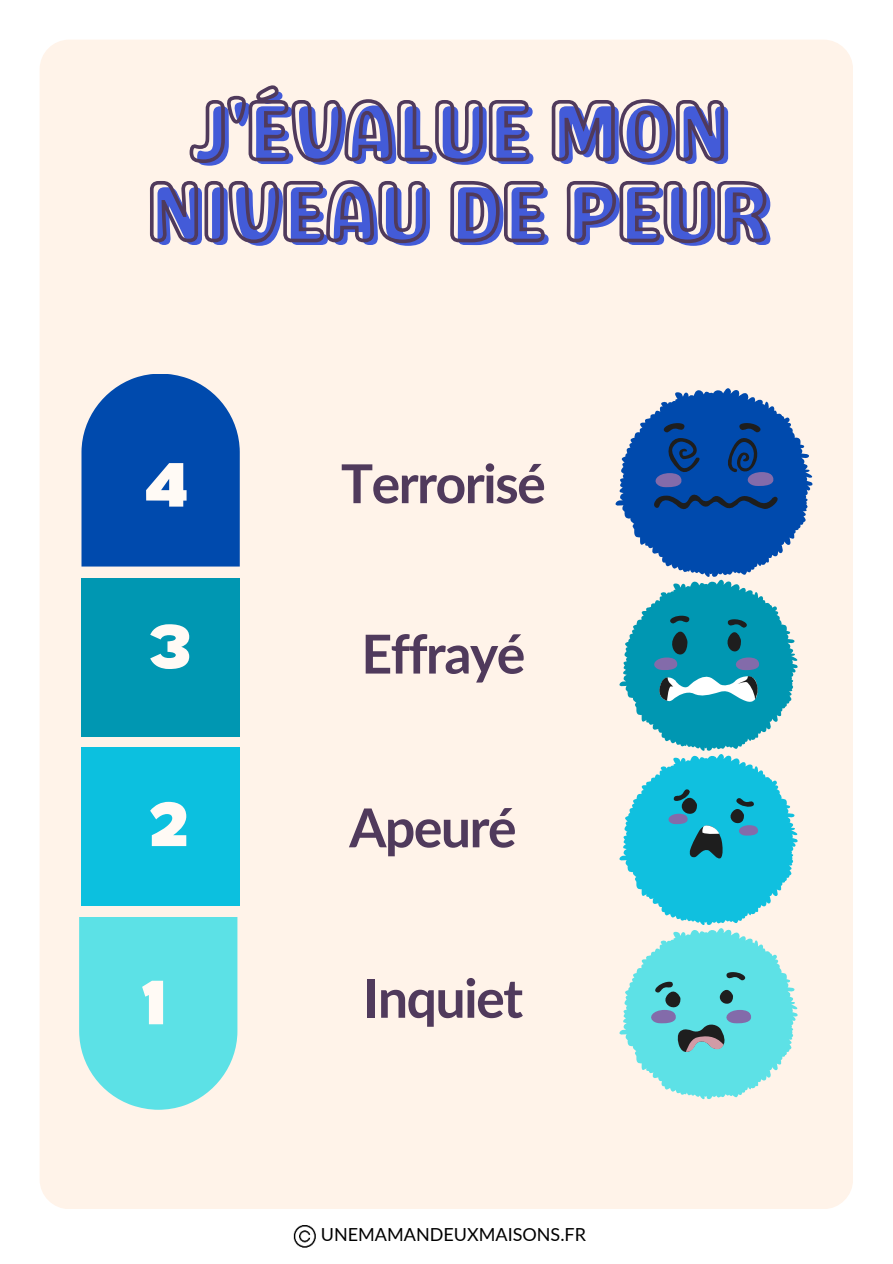
<style>
.page{position:relative;width:893px;height:1264px;background:#fff}
.page>*{position:absolute;margin:0;border:0;box-sizing:border-box;transform-origin:0 0}
.t1{font:83.25px/81px "Genty Sans";letter-spacing:-.03em;color:#435bd8;text-align:center}
.t2{font:900 60.9px "Bernoru";color:#fffaf5}
.t3{font:700 53.7px "Lato";letter-spacing:-.03em;color:#503a5c}
.t4{font:18px "Lato";color:#000}
</style>
<div class="page">
<img style="left:293px;top:1225px;width:23px;height:23px">
<div style="left:40px;top:40px;width:813px;height:1169px;background:#fff3e9;border-radius:30px"></div>
<svg style="left:81px;top:374px;width:159px;height:192px;background:#1759b2"></svg>
<svg style="left:79px;top:917px;width:158px;height:192px;background:#69e2e6"></svg>
<div style="left:81px;top:747px;width:159px;height:158px;background:#0cc0df"></div>
<div style="left:81px;top:578px;width:159px;height:158px;background:#0097b2"></div>
<svg style="left:615px;top:388px;width:198px;height:712px"></svg>
<svg style="left:40px;top:40px;width:811px;height:204px"></svg>
<h1 class="t1" style="left:151px;top:96px;width:625px">J'ÉVALUE MON<br>NIVEAU DE PEUR</h1>
<p class="t2" style="left:144px;top:449px;width:47px">4</p>
<p class="t2" style="left:148px;top:611px;width:45px">3</p>
<p class="t2" style="left:148px;top:788px;width:42px">2</p>
<p class="t2" style="left:141px;top:967px;width:26px">1</p>
<p class="t3" style="left:341px;top:444px;width:206px">Terrorisé</p>
<p class="t3" style="left:361px;top:614px;width:165px">Effrayé</p>
<p class="t3" style="left:349px;top:788px;width:169px">Apeuré</p>
<p class="t3" style="left:363px;top:958px;width:161px">Inquiet</p>
<p class="t4" style="left:321px;top:1221px;width:267px">UNEMAMANDEUXMAISONS.FR</p>
</div>
